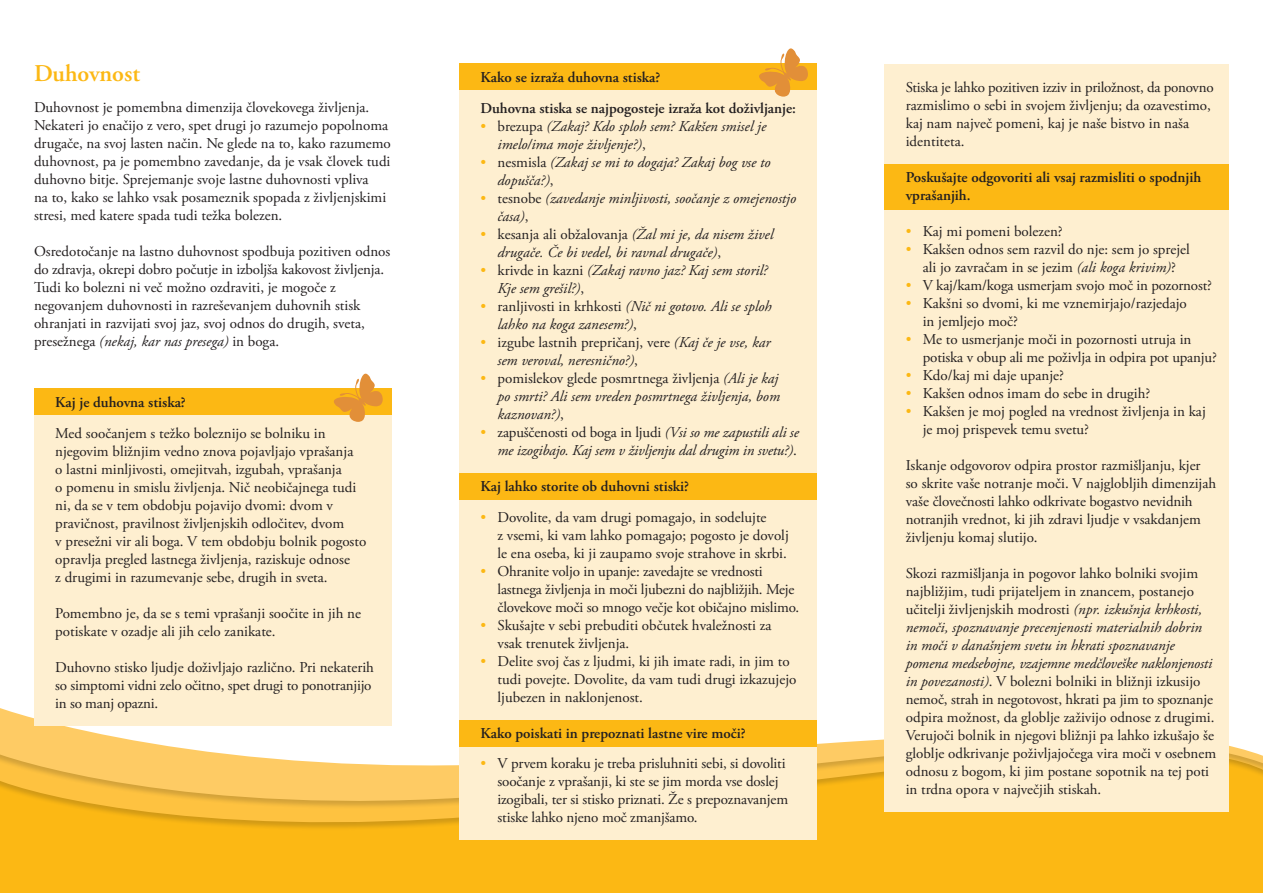
<style>
.page{position:relative;width:1263px;height:893px;background:#fff}
.page>*{position:absolute;margin:0;border:0;box-sizing:border-box;transform-origin:0 0}
.t1{font:600 24px "Adobe Garamond Pro";color:#fcb814}
.t2{font:15px/18px "Adobe Garamond Pro";color:#231f20}
.t3{font:italic 15px/18px "Adobe Garamond Pro";color:#231f20}
.t4{font:600 15px/18px "Adobe Garamond Pro";color:#231f20}
.s1{font-style:italic}
.s2{font-style:normal;color:#fcb814}
.s3{font-style:normal}
.s4{color:#fcb814}
</style>
<div class="page">
<div style="left:0;top:841px;width:1263px;height:52px;background:#fcb814"></div>
<svg style="left:0;top:819px;width:1263px;height:22px;fill:#fcb814"></svg>
<svg style="left:0;top:703px;width:1263px;height:116px"></svg>
<div style="left:34px;top:388px;width:357px;height:337px;background:#feefd0"></div>
<div style="left:34px;top:388px;width:357px;height:27px;background:#fcb814"></div>
<div style="left:459px;top:63px;width:357px;height:777px;background:#feefd0"></div>
<div style="left:459px;top:63px;width:357px;height:26px;background:#fcb814"></div>
<div style="left:459px;top:473px;width:357px;height:26px;background:#fcb814"></div>
<div style="left:459px;top:720px;width:357px;height:26px;background:#fcb814"></div>
<div style="left:884px;top:64px;width:345px;height:747px;background:#feefd0"></div>
<div style="left:884px;top:164px;width:345px;height:46px;background:#fcb814"></div>
<svg style="left:334px;top:374px;width:49px;height:48px"></svg>
<svg style="left:759px;top:48px;width:49px;height:49px"></svg>
<p class="t1" style="left:34px;top:60px;width:108px">Duhovnost</p>
<p class="t2" style="left:34px;top:99px;width:358px">Duhovnost je pomembna dimenzija človekovega življenja.<br>Nekateri jo enačijo z vero, spet drugi jo razumejo popolnoma drugače, na svoj lasten način. Ne glede na to, kako razumemo duhovnost, pa je pomembno zavedanje, da je vsak človek tudi duhovno bitje. Sprejemanje svoje lastne duhovnosti vpliva<br>na to, kako se lahko vsak posameznik spopada z življenjskimi stresi, med katere spada tudi težka bolezen.</p>
<p class="t2" style="left:34px;top:243px;width:358px">Osredotočanje na lastno duhovnost spodbuja pozitiven odnos do zdravja, okrepi dobro počutje in izboljša kakovost življenja.<br>Tudi ko bolezni ni več možno ozdraviti, je mogoče z negovanjem duhovnosti in razreševanjem duhovnih stisk ohranjati in razvijati svoj jaz, svoj odnos do drugih, sveta, presežnega <span class="s1">(nekaj, kar nas presega)</span> in boga.</p>
<p class="t4" style="left:55px;top:394px;width:132px">Kaj je duhovna stiska?</p>
<p class="t2" style="left:55px;top:425px;width:313px">Med soočanjem s težko boleznijo se bolniku in njegovim bližnjim vedno znova pojavljajo vprašanja<br>o lastni minljivosti, omejitvah, izgubah, vprašanja<br>o pomenu in smislu življenja. Nič neobičajnega tudi ni, da se v tem obdobju pojavijo dvomi: dvom v pravičnost, pravilnost življenjskih odločitev, dvom<br>v presežni vir ali boga. V tem obdobju bolnik pogosto opravlja pregled lastnega življenja, raziskuje odnose<br>z drugimi in razumevanje sebe, drugih in sveta.</p>
<p class="t2" style="left:55px;top:605px;width:307px">Pomembno je, da se s temi vprašanji soočite in jih ne potiskate v ozadje ali jih celo zanikate.</p>
<p class="t2" style="left:55px;top:659px;width:320px">Duhovno stisko ljudje doživljajo različno. Pri nekaterih so simptomi vidni zelo očitno, spet drugi to ponotranjijo in so manj opazni.</p>
<p class="t4" style="left:480px;top:68px;width:181px">Kako se izraža duhovna stiska?</p>
<p class="t4" style="left:480px;top:99px;width:317px">Duhovna stiska se najpogosteje izraža kot doživljanje:</p>
<p class="t3" style="left:497px;top:117px;width:270px;text-indent:-17px"><span class="s2">•</span> <span class="s3">brezupa</span> (Zakaj? Kdo sploh sem? Kakšen smisel je imelo/ima moje življenje?)<span class="s3">,</span></p>
<p class="t3" style="left:497px;top:153px;width:274px;text-indent:-17px"><span class="s2">•</span> <span class="s3">nesmisla</span> (Zakaj se mi to dogaja? Zakaj bog vse to dopušča?)<span class="s3">,</span></p>
<p class="t3" style="left:497px;top:189px;width:300px;text-indent:-17px"><span class="s2">•</span> <span class="s3">tesnobe</span> (zavedanje minljivosti, soočanje z omejenostjo časa)<span class="s3">,</span></p>
<p class="t3" style="left:497px;top:225px;width:277px;text-indent:-17px"><span class="s2">•</span> <span class="s3">kesanja ali obžalovanja</span> (Žal mi je, da nisem živel drugače. Če bi vedel, bi ravnal drugače)<span class="s3">,</span></p>
<p class="t3" style="left:497px;top:261px;width:272px;text-indent:-17px"><span class="s2">•</span> <span class="s3">krivde in kazni</span> (Zakaj ravno jaz? Kaj sem storil?<br>Kje sem grešil?)<span class="s3">,</span></p>
<p class="t3" style="left:497px;top:297px;width:276px;text-indent:-17px"><span class="s2">•</span> <span class="s3">ranljivosti in krhkosti</span> (Nič ni gotovo. Ali se sploh lahko na koga zanesem?)<span class="s3">,</span></p>
<p class="t3" style="left:497px;top:333px;width:275px;text-indent:-17px"><span class="s2">•</span> <span class="s3">izgube lastnih prepričanj, vere</span> (Kaj če je vse, kar sem veroval, neresnično?)<span class="s3">,</span></p>
<p class="t3" style="left:497px;top:369px;width:284px;text-align:justify;text-indent:-17px"><span class="s2">•</span> <span class="s3">pomislekov glede posmrtnega življenja</span> (Ali je kaj po smrti? Ali sem vreden posmrtnega življenja, bom kaznovan?)<span class="s3">,</span></p>
<p class="t3" style="left:480px;top:423px;width:320px;text-align:right"><span class="s2">•</span> <span class="s3">zapuščenosti od boga in ljudi</span> (Vsi so me zapustili ali se me izogibajo. Kaj sem v življenju dal drugim in svetu?)<span class="s3">.</span></p>
<p class="t4" style="left:480px;top:477px;width:210px">Kaj lahko storite ob duhovni stiski?</p>
<p class="t2" style="left:497px;top:508px;width:293px;text-indent:-17px"><span class="s4">•</span> Dovolite, da vam drugi pomagajo, in sodelujte<br>z vsemi, ki vam lahko pomagajo; pogosto je dovolj le ena oseba, ki ji zaupamo svoje strahove in skrbi.</p>
<p class="t2" style="left:497px;top:562px;width:303px;text-indent:-17px"><span class="s4">•</span> Ohranite voljo in upanje: zavedajte se vrednosti lastnega življenja in moči ljubezni do najbližjih. Meje človekove moči so mnogo večje kot običajno mislimo.</p>
<p class="t2" style="left:497px;top:616px;width:275px;text-indent:-17px"><span class="s4">•</span> Skušajte v sebi prebuditi občutek hvaležnosti za vsak trenutek življenja.</p>
<p class="t2" style="left:497px;top:652px;width:300px;text-indent:-17px"><span class="s4">•</span> Delite svoj čas z ljudmi, ki jih imate radi, in jim to tudi povejte. Dovolite, da vam tudi drugi izkazujejo ljubezen in naklonjenost.</p>
<p class="t4" style="left:480px;top:724px;width:267px">Kako poiskati in prepoznati lastne vire moči?</p>
<p class="t2" style="left:497px;top:755px;width:292px;text-indent:-17px"><span class="s4">•</span> V prvem koraku je treba prisluhniti sebi, si dovoliti soočanje z vprašanji, ki ste se jim morda vse doslej izogibali, ter si stisko priznati. Že s prepoznavanjem stiske lahko njeno moč zmanjšamo.</p>
<p class="t2" style="left:906px;top:78px;width:309px">Stiska je lahko pozitiven izziv in priložnost, da ponovno razmislimo o sebi in svojem življenju; da ozavestimo, kaj nam največ pomeni, kaj je naše bistvo in naša identiteta.</p>
<p class="t4" style="left:906px;top:168px;width:297px">Poskušajte odgovoriti ali vsaj razmisliti o spodnjih vprašanjih.</p>
<p class="t2" style="left:906px;top:222px;width:158px"><span class="s4">•</span> Kaj mi pomeni bolezen?</p>
<p class="t2" style="left:906px;top:240px;width:285px;text-align:center"><span class="s4">•</span> Kakšen odnos sem razvil do nje: sem jo sprejel ali jo zavračam in se jezim <span class="s1">(ali koga krivim)</span>?</p>
<p class="t2" style="left:906px;top:276px;width:308px"><span class="s4">•</span> V kaj/kam/koga usmerjam svojo moč in pozornost?</p>
<p class="t2" style="left:923px;top:294px;width:266px;text-indent:-17px"><span class="s4">•</span> Kakšni so dvomi, ki me vznemirjajo/razjedajo in jemljejo moč?</p>
<p class="t2" style="left:923px;top:330px;width:296px;text-indent:-17px"><span class="s4">•</span> Me to usmerjanje moči in pozornosti utruja in potiska v obup ali me poživlja in odpira pot upanju?</p>
<p class="t2" style="left:906px;top:366px;width:160px"><span class="s4">•</span> Kdo/kaj mi daje upanje?</p>
<p class="t2" style="left:906px;top:384px;width:246px"><span class="s4">•</span> Kakšen odnos imam do sebe in drugih?</p>
<p class="t2" style="left:923px;top:402px;width:284px;text-indent:-17px"><span class="s4">•</span> Kakšen je moj pogled na vrednost življenja in kaj je moj prispevek temu svetu?</p>
<p class="t2" style="left:906px;top:456px;width:312px">Iskanje odgovorov odpira prostor razmišljanju, kjer so skrite vaše notranje moči. V najglobljih dimenzijah vaše človečnosti lahko odkrivate bogastvo nevidnih notranjih vrednot, ki jih zdravi ljudje v vsakdanjem življenju komaj slutijo.</p>
<p class="t2" style="left:906px;top:564px;width:310px">Skozi razmišljanja in pogovor lahko bolniki svojim najbližjim, tudi prijateljem in znancem, postanejo učitelji življenjskih modrosti <span class="s1">(npr. izkušnja krhkosti, nemoči, spoznavanje precenjenosti materialnih dobrin in moči v današnjem svetu in hkrati spoznavanje pomena medsebojne, vzajemne medčloveške naklonjenosti in povezanosti)</span>. V bolezni bolniki in bližnji izkusijo nemoč, strah in negotovost, hkrati pa jim to spoznanje odpira možnost, da globlje zaživijo odnose z drugimi.</p>
<p class="t2" style="left:906px;top:726px;width:312px">Verujoči bolnik in njegovi bližnji pa lahko izkušajo še globlje odkrivanje poživljajočega vira moči v osebnem odnosu z bogom, ki jim postane sopotnik na tej poti in trdna opora v največjih stiskah.</p>
</div>
